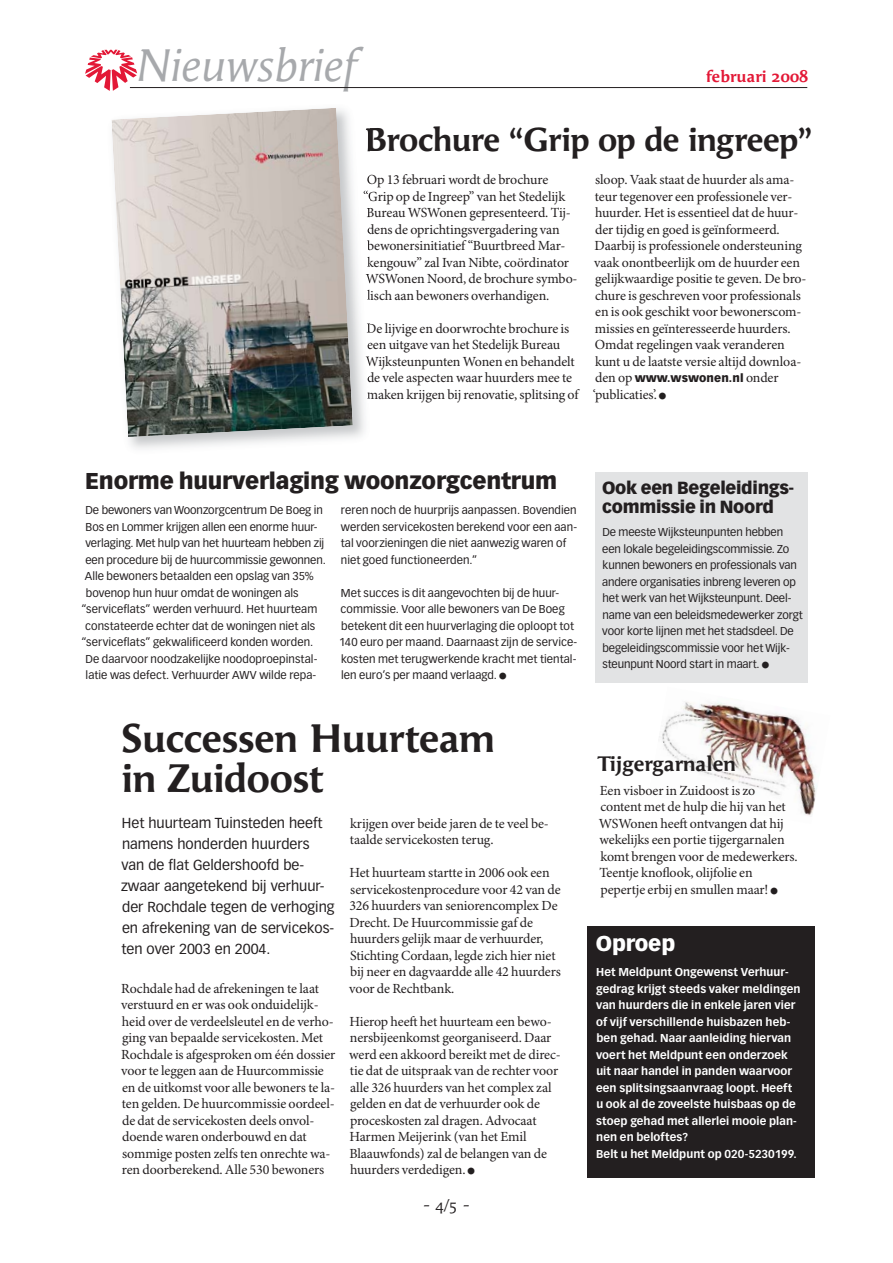
<style>
.page{position:relative;width:893px;height:1263px;background:#fff}
.page>*{position:absolute;margin:0;border:0;box-sizing:border-box;transform-origin:0 0}
.t1{font:italic 45.6px "Angie";color:#a7a9ac}
.t2{font:39.75px/39.8px "Angie Bold OSF";letter-spacing:-.015em;color:#231f20}
.t3{font:33px "Angie Bold OSF";letter-spacing:-.03em;color:#231f20}
.t4{font:900 22.5px "Vectora LT Std";letter-spacing:-.01em;color:#231f20}
.t5{font:21px "Angie Bold OSF";color:#231f20}
.t6{font:900 21px "Vectora LT Std";letter-spacing:-.01em;color:#fff}
.t7{font:900 17.25px/19.5px "Vectora LT Std";letter-spacing:-.015em;color:#231f20}
.t8{font:16.2px "Angie Bold OSF";letter-spacing:.01em;color:#e31836}
.t9{font:15px "Angie";color:#231f20}
.t10{font:14.25px/21px "Vectora LT Std";color:#231f20}
.t11{font:13.95px/16.5px "Minion Pro";letter-spacing:-.01em;color:#231f20}
.t12{font:11.25px/16.5px "Vectora LT Std";color:#231f20}
.t13{font:700 11.25px/16.5px "Vectora LT Std";letter-spacing:.005em;color:#fff}
.t14{font:900 11.25px "Vectora LT Std";letter-spacing:.01em;color:#231f20}
.s1{font-family:"Minion Pro";font-weight:400;font-size:13.95px}
</style>
<div class="page">
<svg style="left:85px;top:50px;width:52px;height:41px"></svg>
<hr style="left:130px;top:87px;width:677px;height:1px;background:#231f20">
<svg style="left:364px;top:175px;width:6px;height:42px"></svg>
<svg style="left:367px;top:227px;width:3px;height:23px"></svg>
<svg style="left:366px;top:257px;width:4px;height:26px"></svg>
<svg style="left:367px;top:290px;width:3px;height:10px"></svg>
<svg style="left:366px;top:323px;width:4px;height:76px"></svg>
<img style="left:366px;top:128px;width:4px;height:24px">
<img style="left:111px;top:108px;width:242px;height:329px">
<div style="left:595px;top:472px;width:213px;height:210px;background:#e2e3e4"></div>
<div style="left:587px;top:927px;width:227px;height:251px;background:#231f20"></div>
<img style="left:659px;top:702px;width:158px;height:114px">
<h1 class="t1" style="left:135px;top:48px;width:221px">Nieuwsbrief</h1>
<p class="t8" style="left:706px;top:70px;width:104px">februari 2008</p>
<h3 class="t3" style="left:365px;top:127px;width:450px">Brochure “Grip op de ingreep”</h3>
<p class="t11" style="left:363px;top:172px;width:216px">Op 13 februari wordt de brochure “Grip op de Ingreep” van het Stedelijk Bureau WSWonen gepresenteerd. Tij&shy;dens de oprichtingsvergadering van bewonersinitiatief “Buurtbreed Mar&shy;kengouw” zal Ivan Nibte, coördinator WSWonen Noord, de brochure symbo&shy;lisch aan bewoners overhandigen.</p>
<p class="t11" style="left:365px;top:321px;width:215px">De lijvige en doorwrochte brochure is een uitgave van het Stedelijk Bureau Wijksteunpunten Wonen en behandelt de vele aspecten waar huurders mee te maken krijgen bij renovatie, splitsing of</p>
<p class="t11" style="left:594px;top:172px;width:214px">sloop. Vaak staat de huurder als ama&shy;teur tegenover een professionele ver&shy;huurder. Het is essentieel dat de huur&shy;der tijdig en goed is geïnformeerd.<br>Daarbij is professionele ondersteuning vaak onontbeerlijk om de huurder een gelijkwaardige positie te geven. De bro&shy;chure is geschreven voor professionals en is ook geschikt voor bewonerscom&shy;missies en geïnteresseerde huurders.<br>Omdat regelingen vaak veranderen kunt u de laatste versie altijd downloa-</p>
<p class="t14" style="left:595px;top:373px;width:185px"><span class="s1">den op</span> www.wswonen.nl <span class="s1">onder</span></p>
<p class="t11" style="left:593px;top:387px;width:75px">‘publicaties’. ■</p>
<h3 class="t4" style="left:85px;top:470px;width:474px">Enorme huurverlaging woonzorgcentrum</h3>
<p class="t7" style="left:602px;top:479px;width:193px">Ook een Begeleidings&shy;commissie in Noord</p>
<p class="t12" style="left:602px;top:525px;width:202px">De meeste Wijksteunpunten hebben een lokale begeleidingscommissie. Zo kunnen bewoners en professionals van andere organisaties inbreng leveren op het werk van het Wijksteunpunt. Deel&shy;name van een beleidsmedewerker zorgt voor korte lijnen met het stadsdeel. De begeleidingscommissie voor het Wijk&shy;steunpunt Noord start in maart. ■</p>
<p class="t12" style="left:86px;top:502px;width:239px">De bewoners van Woonzorgcentrum De Boeg in</p>
<p class="t12" style="left:86px;top:519px;width:233px">Bos en Lommer krijgen allen een enorme huur-</p>
<p class="t12" style="left:85px;top:535px;width:240px">verlaging. Met hulp van het huurteam hebben zij</p>
<p class="t12" style="left:85px;top:552px;width:242px">een procedure bij de huurcommissie gewonnen.</p>
<p class="t12" style="left:85px;top:568px;width:231px">Alle bewoners betaalden een opslag van 35%</p>
<p class="t12" style="left:86px;top:585px;width:214px">bovenop hun huur omdat de woningen als</p>
<p class="t12" style="left:82px;top:601px;width:237px">“serviceflats” werden verhuurd. Het huurteam</p>
<p class="t12" style="left:85px;top:618px;width:232px">constateerde echter dat de woningen niet als</p>
<p class="t12" style="left:82px;top:634px;width:233px">“serviceflats” gekwalificeerd konden worden.</p>
<p class="t12" style="left:86px;top:651px;width:233px">De daarvoor noodzakelijke noodoproepinstal-</p>
<p class="t12" style="left:86px;top:667px;width:232px">latie was defect. Verhuurder AWV wilde repa-</p>
<p class="t12" style="left:341px;top:502px;width:238px">reren noch de huurprijs aanpassen. Bovendien werden servicekosten berekend voor een aan&shy;tal voorzieningen die niet aanwezig waren of niet goed functioneerden.”</p>
<p class="t12" style="left:339px;top:585px;width:240px">Met succes is dit aangevochten bij de huur&shy;commissie. Voor alle bewoners van De Boeg betekent dit een huurverlaging die oploopt tot 140 euro per maand. Daarnaast zijn de service&shy;kosten met terugwerkende kracht met tiental&shy;len euro’s per maand verlaagd. ■</p>
<h2 class="t2" style="left:121px;top:722px;width:376px">Successen Huurteam in Zuidoost</h2>
<p class="t10" style="left:121px;top:813px;width:215px">Het huurteam Tuinsteden heeft namens honderden huurders van de flat Geldershoofd be&shy;zwaar aangetekend bij verhuur&shy;der Rochdale tegen de verhoging en afrekening van de servicekos&shy;ten over 2003 en 2004.</p>
<p class="t11" style="left:121px;top:981px;width:216px">Rochdale had de afrekeningen te laat verstuurd en er was ook onduidelijk&shy;heid over de verdeelsleutel en de verho&shy;ging van bepaalde servicekosten. Met Rochdale is afgesproken om één dossier voor te leggen aan de Huurcommissie en de uitkomst voor alle bewoners te la&shy;ten gelden. De huurcommissie oordeel&shy;de dat de servicekosten deels onvol&shy;doende waren onderbouwd en dat sommige posten zelfs ten onrechte wa&shy;ren doorberekend. Alle 530 bewoners</p>
<p class="t11" style="left:350px;top:816px;width:200px">krijgen over beide jaren de te veel be&shy;taalde servicekosten terug.</p>
<p class="t11" style="left:349px;top:865px;width:213px">Het huurteam startte in 2006 ook een servicekostenprocedure voor 42 van de 326 huurders van seniorencomplex De Drecht. De Huurcommissie gaf de huurders gelijk maar de verhuurder, Stichting Cordaan, legde zich hier niet bij neer en dagvaardde alle 42 huurders voor de Rechtbank.</p>
<p class="t11" style="left:349px;top:1014px;width:213px">Hierop heeft het huurteam een bewo&shy;nersbijeenkomst georganiseerd. Daar werd een akkoord bereikt met de direc&shy;tie dat de uitspraak van de rechter voor alle 326 huurders van het complex zal gelden en dat de verhuurder ook de proceskosten zal dragen. Advocaat Harmen Meijerink (van het Emil Blaauwfonds) zal de belangen van de huurders verdedigen. ■</p>
<p class="t9" style="left:424px;top:1199px;width:46px">- 4/5 -</p>
<h3 class="t5" style="left:598px;top:756px;width:140px">Tijgergarnalen</h3>
<p class="t11" style="left:599px;top:783px;width:200px">Een visboer in Zuidoost is zo content met de hulp die hij van het<br>WSWonen heeft ontvangen dat hij wekelijks een portie tijgergarnalen komt brengen voor de medewerkers.<br>Teentje knoflook, olijfolie en pepertje erbij en smullen maar! ■</p>
<h3 class="t6" style="left:596px;top:934px;width:81px">Oproep</h3>
<p class="t13" style="left:596px;top:964px;width:206px">Het Meldpunt Ongewenst Verhuur&shy;gedrag krijgt steeds vaker meldingen van huurders die in enkele jaren vier of vijf verschillende huisbazen heb&shy;ben gehad. Naar aanleiding hiervan voert het Meldpunt een onderzoek uit naar handel in panden waarvoor een splitsingsaanvraag loopt. Heeft u ook al de zoveelste huisbaas op de stoep gehad met allerlei mooie plan&shy;nen en beloftes?<br>Belt u het Meldpunt op 020-5230199.</p>
</div>
